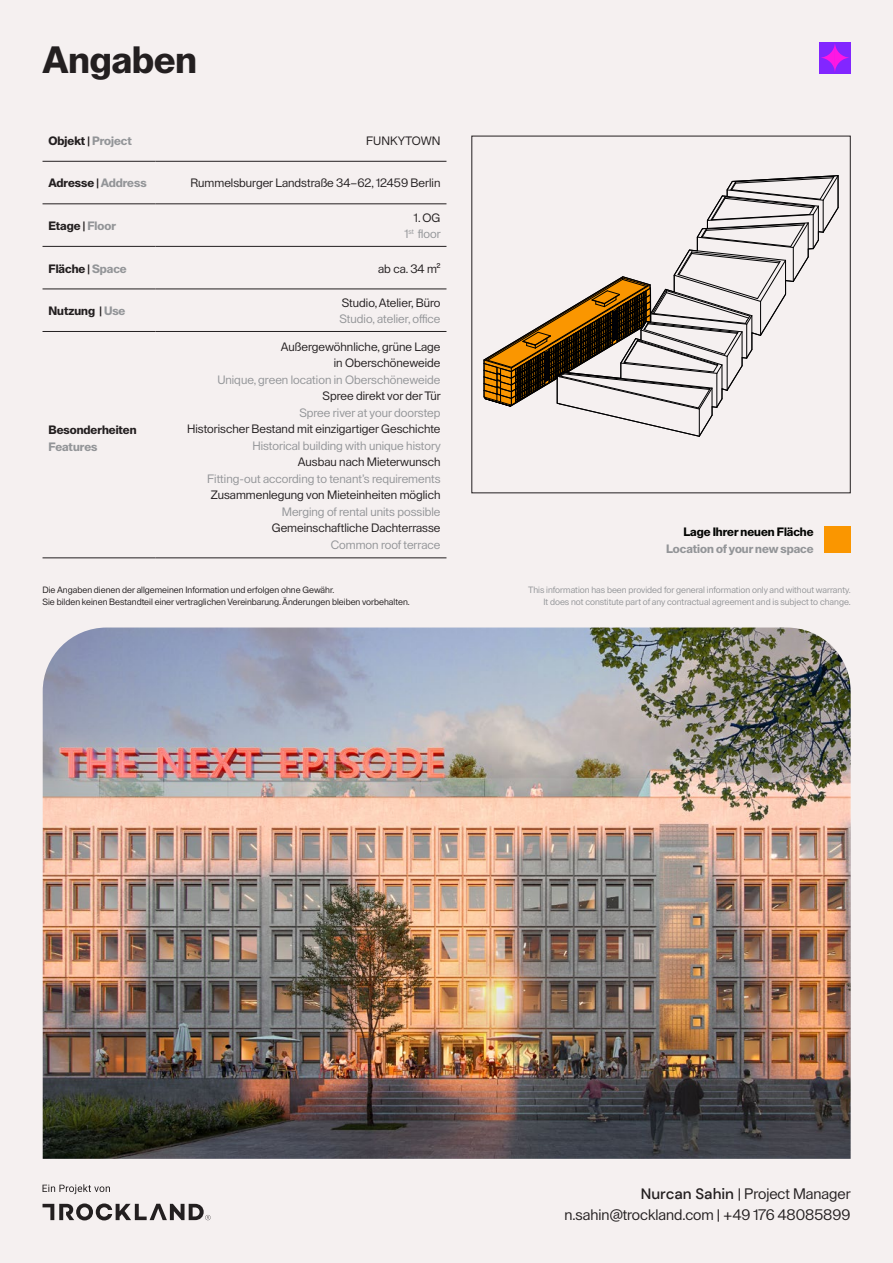
<style>
.page{position:relative;width:893px;height:1263px;background:#f5f0f0}
.page>*{position:absolute;margin:0;border:0;box-sizing:border-box;transform-origin:0 0}
.t1{font:700 37.5px "Lay Grotesk";color:#231f20}
.t2{font:15px/21px "Lay Grotesk";color:#231f20;text-align:right}
.t3{font:12px/16.5px "Lay Grotesk";color:#231f20;text-align:right}
.t4{font:12px/16.5px "Lay Grotesk";color:#939598;text-align:right}
.t5{font:700 12px "Lay Grotesk";color:#231f20}
.t6{font:700 12px "Lay Grotesk";color:#939598}
.t7{font:700 12px "Lay Grotesk";color:#040503}
.t8{font:9px/12px "Lay Grotesk";color:#231f20}
.t9{font:9px/12px "Lay Grotesk";color:#939598;text-align:right}
.s1{color:#939598}
.s2{color:#231f20}
.s3{font-family:"DM Sans";font-weight:500}
</style>
<div class="page">
<svg style="left:43px;top:1184px;width:67px;height:10px"></svg>
<svg style="left:43px;top:1203px;width:168px;height:17px"></svg>
<hr style="left:43px;top:161px;width:112px;height:1px;background:#231f20">
<hr style="left:155px;top:161px;width:291px;height:1px;background:#231f20">
<hr style="left:155px;top:204px;width:291px;height:1px;background:#231f20">
<hr style="left:43px;top:246px;width:112px;height:1px;background:#231f20">
<hr style="left:155px;top:246px;width:291px;height:1px;background:#231f20">
<hr style="left:43px;top:289px;width:112px;height:1px;background:#231f20">
<hr style="left:155px;top:289px;width:291px;height:1px;background:#231f20">
<hr style="left:43px;top:331px;width:112px;height:1px;background:#231f20">
<hr style="left:155px;top:331px;width:291px;height:1px;background:#231f20">
<hr style="left:43px;top:558px;width:112px;height:1px;background:#231f20">
<hr style="left:155px;top:558px;width:291px;height:1px;background:#231f20">
<hr style="left:43px;top:204px;width:112px;height:1px;background:#231f20">
<svg style="left:483px;top:316px;width:73px;height:91px"></svg>
<svg style="left:556px;top:175px;width:283px;height:262px"></svg>
<div style="left:823px;top:526px;width:27px;height:27px;background:#fa9600"></div>
<svg style="left:819px;top:42px;width:31px;height:31px"></svg>
<img style="left:43px;top:627px;width:808px;height:532px">
<h1 class="t1" style="left:43px;top:38px;width:156px">Angaben</h1>
<p class="t5" style="left:49px;top:134px;width:85px">Objekt | <span class="s1">Project</span></p>
<p class="t3" style="left:366px;top:132px;width:76px">FUNKYTOWN</p>
<p class="t5" style="left:49px;top:176px;width:100px">Adresse | <span class="s1">Address</span></p>
<p class="t3" style="left:191px;top:175px;width:251px">Rummelsburger Landstraße 34–62, 12459 Berlin</p>
<p class="t5" style="left:49px;top:219px;width:69px">Etage | <span class="s1">Floor</span></p>
<p class="t4" style="left:404px;top:209px;width:38px"><span class="s2">1. OG<br></span>1<sup>st</sup> floor</p>
<p class="t5" style="left:49px;top:261px;width:80px">Fläche | <span class="s1">Space</span></p>
<p class="t3" style="left:378px;top:260px;width:64px">ab ca. 34 m²</p>
<p class="t5" style="left:49px;top:304px;width:78px">Nutzung | <span class="s1">Use</span></p>
<p class="t3" style="left:342px;top:294px;width:100px">Studio, Atelier, Büro</p>
<p class="t4" style="left:339px;top:311px;width:103px">Studio, atelier, office</p>
<p class="t3" style="left:281px;top:338px;width:161px">Außergewöhnliche, grüne Lage in Oberschöneweide</p>
<p class="t4" style="left:217px;top:371px;width:225px">Unique, green location in Oberschöneweide</p>
<p class="t3" style="left:323px;top:388px;width:120px">Spree direkt vor der Tür</p>
<p class="t4" style="left:299px;top:404px;width:143px">Spree river at your doorstep</p>
<p class="t3" style="left:187px;top:421px;width:255px">Historischer Bestand mit einzigartiger Geschichte</p>
<p class="t4" style="left:252px;top:437px;width:190px">Historical building with unique history</p>
<p class="t3" style="left:298px;top:454px;width:144px">Ausbau nach Mieterwunsch</p>
<p class="t4" style="left:207px;top:470px;width:235px">Fitting-out according to tenant’s requirements</p>
<p class="t3" style="left:211px;top:487px;width:231px">Zusammenlegung von Mieteinheiten möglich</p>
<p class="t4" style="left:282px;top:503px;width:160px">Merging of rental units possible</p>
<p class="t3" style="left:272px;top:520px;width:170px">Gemeinschaftliche Dachterrasse</p>
<p class="t4" style="left:331px;top:536px;width:111px">Common roof terrace</p>
<p class="t8" style="left:43px;top:584px;width:369px">Die Angaben dienen der allgemeinen Information und erfolgen ohne Gewähr.<br>Sie bilden keinen Bestandteil einer vertraglichen Vereinbarung. Änderungen bleiben vorbehalten.</p>
<p class="t9" style="left:528px;top:584px;width:324px">This information has been provided for general information only and without warranty.<br>It does not constitute part of any contractual agreement and is subject to change.</p>
<p class="t5" style="left:49px;top:423px;width:90px">Besonderheiten</p>
<p class="t6" style="left:49px;top:439px;width:50px">Features</p>
<p class="t7" style="left:683px;top:525px;width:132px">Lage Ihrer neuen Fläche</p>
<p class="t6" style="left:666px;top:541px;width:149px">Location of your new space</p>
<p class="t2" style="left:564px;top:1184px;width:288px"><span class="s3">Nurcan Sahin</span> | Project Manager n.sahin@trockland.com | +49 176 48085899</p>
</div>
